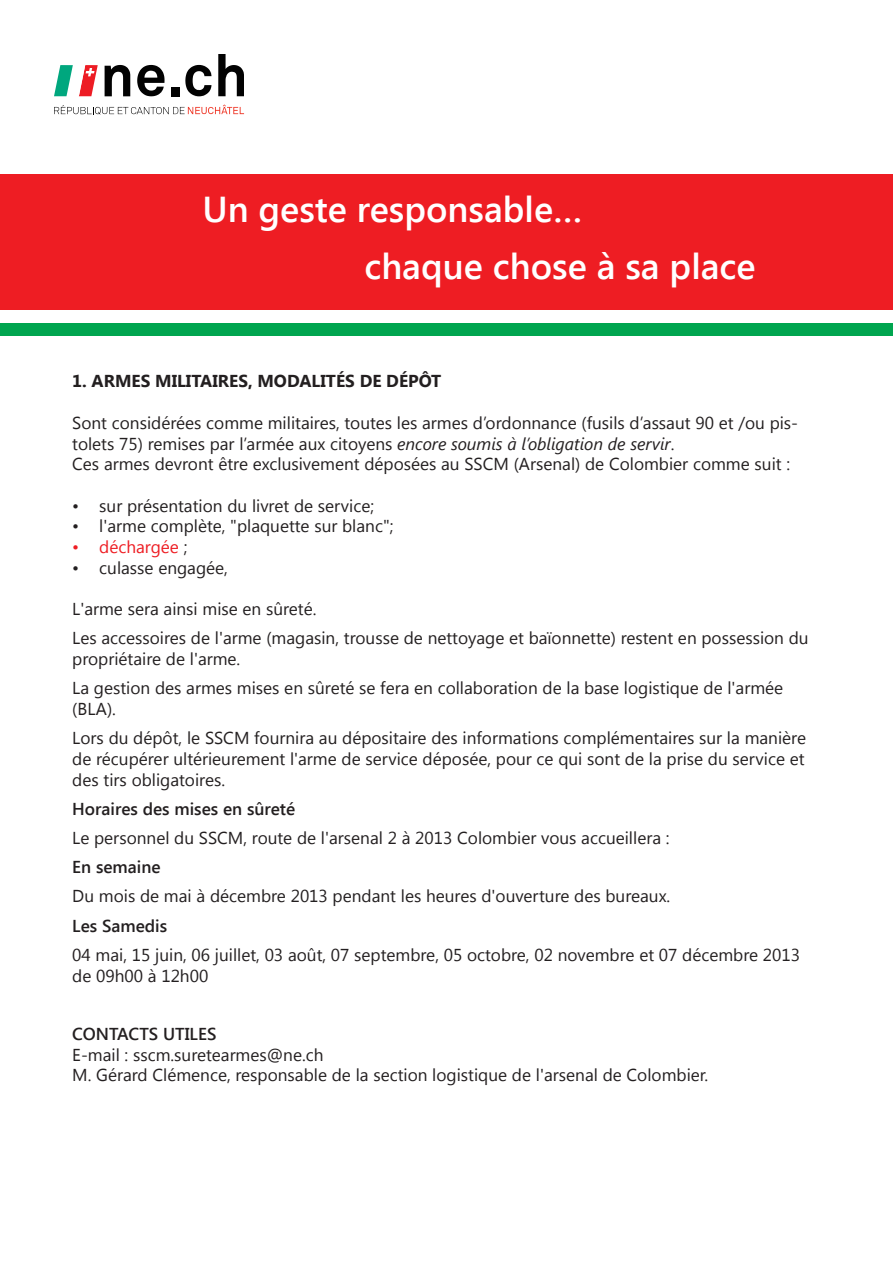
<style>
.page{position:relative;width:893px;height:1263px;background:#fff}
.page>*{position:absolute;margin:0;border:0;box-sizing:border-box;transform-origin:0 0}
.t1{font:600 36px "Segoe UI";color:#fff}
.t2{font:17.25px/20.7px "Segoe UI";color:#231f20}
.t3{font:600 17.25px "Segoe UI";color:#231f20}
.t4{font:700 17.25px "Segoe UI";color:#231f20}
.t5{font:17.25px "Segoe UI";color:#ee1d23}
.s1{font-style:italic}
.s2{color:#231f20}
</style>
<div class="page">
<div style="left:0;top:174px;width:893px;height:135px;background:#ee1d23"></div>
<div style="left:0;top:323px;width:893px;height:12px;background:#00a54f"></div>
<svg style="left:105px;top:65px;width:25px;height:31px"></svg>
<svg style="left:137px;top:65px;width:28px;height:31px"></svg>
<div style="left:171px;top:87px;width:8px;height:9px;background:#020202"></div>
<svg style="left:185px;top:65px;width:26px;height:31px"></svg>
<svg style="left:218px;top:54px;width:26px;height:42px"></svg>
<svg style="left:54px;top:105px;width:190px;height:10px"></svg>
<svg style="left:54px;top:65px;width:44px;height:31px"></svg>
<p class="t1" style="left:202px;top:184px;width:381px">Un geste responsable…</p>
<p class="t1" style="left:364px;top:241px;width:393px">chaque chose à sa place</p>
<p class="t4" style="left:72px;top:369px;width:370px">1. ARMES MILITAIRES, MODALITÉS DE DÉPÔT</p>
<p class="t2" style="left:72px;top:412px;width:727px">Sont considérées comme militaires, toutes les armes d’ordonnance (fusils d’assaut 90 et /ou pis&shy;tolets 75) remises par l’armée aux citoyens <span class="s1">encore soumis à l’obligation de servir</span>.</p>
<p class="t2" style="left:72px;top:453px;width:719px">Ces armes devront être exclusivement déposées au SSCM (Arsenal) de Colombier comme suit :</p>
<p class="t2" style="left:72px;top:494px;width:303px">• sur présentation du livret de service;</p>
<p class="t2" style="left:72px;top:515px;width:323px">• l'arme complète, "plaquette sur blanc";</p>
<p class="t5" style="left:72px;top:535px;width:117px">• déchargée <span class="s2">;</span></p>
<p class="t2" style="left:72px;top:557px;width:157px">• culasse engagée,</p>
<p class="t2" style="left:72px;top:598px;width:246px">L'arme sera ainsi mise en sûreté.</p>
<p class="t2" style="left:72px;top:627px;width:738px">Les accessoires de l'arme (magasin, trousse de nettoyage et baïonnette) restent en possession du propriétaire de l'arme.</p>
<p class="t2" style="left:72px;top:677px;width:712px">La gestion des armes mises en sûreté se fera en collaboration de la base logistique de l'armée (BLA).</p>
<p class="t2" style="left:72px;top:727px;width:735px;text-align:justify">Lors du dépôt, le SSCM fournira au dépositaire des informations complémentaires sur la manière de récupérer ultérieurement l'arme de service déposée, pour ce qui sont de la prise du service et des tirs obligatoires.</p>
<p class="t3" style="left:72px;top:797px;width:224px">Horaires des mises en sûreté</p>
<p class="t2" style="left:72px;top:827px;width:599px">Le personnel du SSCM, route de l'arsenal 2 à 2013 Colombier vous accueillera :</p>
<p class="t3" style="left:72px;top:855px;width:90px">En semaine</p>
<p class="t2" style="left:72px;top:885px;width:600px">Du mois de mai à décembre 2013 pendant les heures d'ouverture des bureaux.</p>
<p class="t3" style="left:72px;top:913px;width:96px">Les Samedis</p>
<p class="t2" style="left:72px;top:944px;width:729px">04 mai, 15 juin, 06 juillet, 03 août, 07 septembre, 05 octobre, 02 novembre et 07 décembre 2013 de 09h00 à 12h00</p>
<p class="t3" style="left:72px;top:1022px;width:146px">CONTACTS UTILES</p>
<p class="t2" style="left:72px;top:1043px;width:253px">E-mail : sscm.suretearmes@ne.ch</p>
<p class="t2" style="left:72px;top:1064px;width:637px">M. Gérard Clémence, responsable de la section logistique de l'arsenal de Colombier.</p>
</div>
